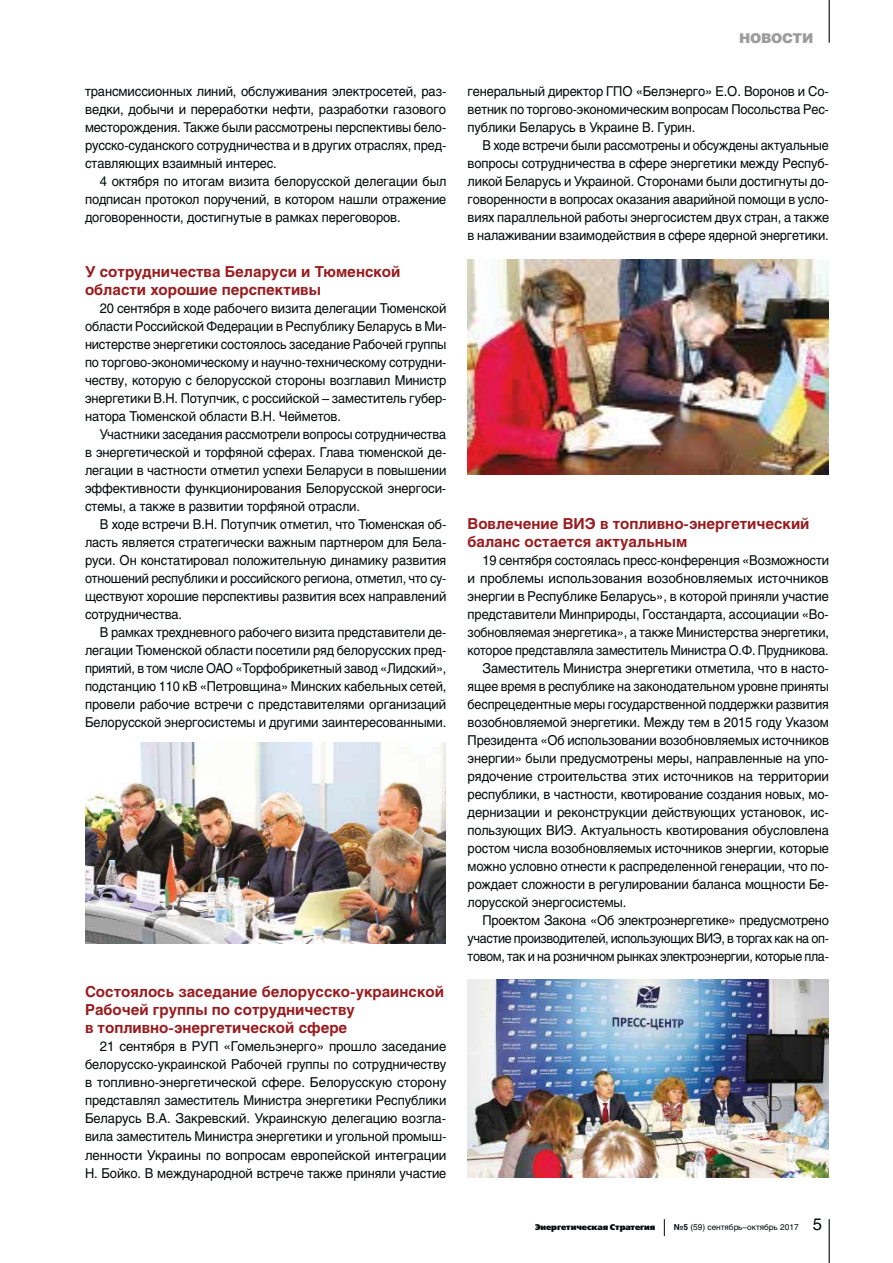
<style>
.page{position:relative;width:893px;height:1263px;background:#fff}
.page>*{position:absolute;margin:0;border:0;box-sizing:border-box;transform-origin:0 0}
.t1{font:700 15px/18px "Helios C";color:#991c1f}
.t2{font:13.5px/18px "Helios C";letter-spacing:-.01em;color:#040809;text-align:justify;scale:.95 1}
.t3{font:13.5px/18px "Helios C";letter-spacing:-.01em;color:#040809;text-align:justify;scale:.93 1}
.t4{font:13.5px/18px "Helios C";letter-spacing:-.01em;color:#040809;text-align:justify}
.t5{font:13.5px/18px "Helios C";letter-spacing:-.01em;color:#040809;text-align:justify;scale:.94 1}
.t6{font:13.5px/18px "Helios C";letter-spacing:-.01em;color:#040809;text-align:justify;scale:.96 1}
.t7{font:13.5px "Helios C";letter-spacing:-.01em;color:#040809;scale:.92 1}
.t8{font:13.5px "Helios C";letter-spacing:-.03em;color:#040809;scale:.92 1}
.t9{font:13.5px "Helios Black C";letter-spacing:-.02em;color:#9c9c9c}
.t10{font:8.25px "Helios C";color:#040809}
.t11{font:8.25px "Free Set Extra Bold C";letter-spacing:-.01em;color:#040809}
.s1{font-weight:700}
.s2{font-size:16.5px}
</style>
<div class="page">
<img style="left:85px;top:742px;width:360px;height:201px">
<img style="left:468px;top:260px;width:361px;height:215px">
<img style="left:468px;top:979px;width:361px;height:198px">
<hr style="left:828px;top:0;width:2px;height:43px;background:#040809">
<hr style="left:828px;top:1219px;width:2px;height:44px;background:#040809">
<svg style="left:664px;top:1219px;width:1px;height:17px"></svg>
<p class="t6" style="left:85px;top:83px;width:378px">трансмиссионных линий, обслуживания электросетей, раз&shy;ведки, добычи и переработки нефти, разработки газового месторождения. Также были рассмотрены перспективы бело&shy;русско-суданского сотрудничества и в других отраслях, пред&shy;ставляющих взаимный интерес.</p>
<p class="t6" style="left:85px;top:174px;width:378px;text-indent:15px">4 октября по итогам визита белорусской делегации был подписан протокол поручений, в котором нашли отражение договоренности, достигнутые в рамках переговоров.</p>
<p class="t1" style="left:85px;top:262px;width:317px">У сотрудничества Беларуси и Тюменской области хорошие перспективы</p>
<p class="t2" style="left:85px;top:300px;width:382px;text-indent:15px">20 сентября в ходе рабочего визита делегации Тюменской области Российской Федерации в Республику Беларусь в Ми&shy;нистерстве энергетики состоялось заседание Рабочей группы по торгово-экономическому и научно-техническому сотрудни&shy;честву, которую с белорусской стороны возглавил Министр энергетики В.Н. Потупчик, с российской – заместитель губер&shy;натора Тюменской области В.Н. Чейметов.</p>
<p class="t3" style="left:85px;top:426px;width:390px;text-indent:15px">Участники заседания рассмотрели вопросы сотрудничества в энергетической и торфяной сферах. Глава тюменской де&shy;легации в частности отметил успехи Беларуси в повышении эффективности функционирования Белорусской энергоси&shy;стемы, а также в развитии торфяной отрасли.</p>
<p class="t2" style="left:85px;top:516px;width:382px;text-indent:15px">В ходе встречи В.Н. Потупчик отметил, что Тюменская об&shy;ласть является стратегически важным партнером для Бела&shy;руси. Он констатировал положительную динамику развития отношений республики и российского региона, отметил, что су&shy;ществуют хорошие перспективы развития всех направлений сотрудничества.</p>
<p class="t5" style="left:85px;top:624px;width:386px;text-indent:15px">В рамках трехдневного рабочего визита представители де&shy;легации Тюменской области посетили ряд белорусских пред&shy;приятий, в том числе ОАО «Торфобрикетный завод «Лидский», подстанцию 110 кВ «Петровщина» Минских кабельных сетей, провели рабочие встречи с представителями организаций Белорусской энергосистемы и другими заинтересованными.</p>
<p class="t1" style="left:85px;top:983px;width:360px">Состоялось заседание белорусско-украинской<br>Рабочей группы по сотрудничеству<br>в топливно-энергетической сфере</p>
<p class="t4" style="left:85px;top:1039px;width:363px;text-indent:15px">21 сентября в РУП «Гомельэнерго» прошло заседание белорусско-украинской Рабочей группы по сотрудничеству в топливно-энергетической сфере. Белорусскую сторону представлял заместитель Министра энергетики Республики Беларусь В.А. Закревский. Украинскую делегацию возгла&shy;вила заместитель Министра энергетики и угольной промыш&shy;ленности Украины по вопросам европейской интеграции Н. Бойко. В международной встрече также приняли участие</p>
<p class="t9" style="left:739px;top:30px;width:76px">НОВОСТИ</p>
<p class="t2" style="left:468px;top:83px;width:382px">генеральный директор ГПО «Белэнерго» Е.О. Воронов и Со&shy;ветник по торгово-экономическим вопросам Посольства Рес&shy;публики Беларусь в Украине В. Гурин.</p>
<p class="t3" style="left:468px;top:137px;width:390px;text-indent:15px">В ходе встречи были рассмотрены и обсуждены актуальные вопросы сотрудничества в сфере энергетики между Респуб&shy;ликой Беларусь и Украиной. Сторонами были достигнуты до&shy;говоренности в вопросах оказания аварийной помощи в усло&shy;виях параллельной работы энергосистем двух стран, а также в налаживании взаимодействия в сфере ядерной энергетики.</p>
<p class="t1" style="left:468px;top:515px;width:343px">Вовлечение ВИЭ в топливно-энергетический баланс остается актуальным</p>
<p class="t5" style="left:482px;top:552px;width:370px">19 сентября состоялась пресс-конференция «Возможности</p>
<p class="t4" style="left:468px;top:570px;width:363px">и проблемы использования возобновляемых источников</p>
<p class="t2" style="left:468px;top:588px;width:382px">энергии в Республике Беларусь», в которой приняли участие</p>
<p class="t2" style="left:468px;top:606px;width:382px">представители Минприроды, Госстандарта, ассоциации «Во-</p>
<p class="t3" style="left:468px;top:624px;width:390px">зобновляемая энергетика», а также Министерства энергетики,</p>
<p class="t7" style="left:468px;top:645px;width:394px">которое представляла заместитель Министра О.Ф. Прудникова.</p>
<p class="t2" style="left:482px;top:660px;width:366px">Заместитель Министра энергетики отметила, что в насто-</p>
<p class="t3" style="left:468px;top:678px;width:390px">ящее время в республике на законодательном уровне приняты</p>
<p class="t5" style="left:468px;top:696px;width:386px">беспрецедентные меры государственной поддержки развития</p>
<p class="t2" style="left:468px;top:714px;width:382px">возобновляемой энергетики. Между тем в 2015 году Указом</p>
<p class="t2" style="left:468px;top:732px;width:382px">Президента «Об использовании возобновляемых источников</p>
<p class="t2" style="left:468px;top:750px;width:382px">энергии» были предусмотрены меры, направленные на упо-</p>
<p class="t4" style="left:468px;top:768px;width:363px">рядочение строительства этих источников на территории</p>
<p class="t2" style="left:468px;top:786px;width:382px">республики, в частности, квотирование создания новых, мо-</p>
<p class="t4" style="left:468px;top:804px;width:363px">дернизации и реконструкции действующих установок, ис-</p>
<p class="t2" style="left:468px;top:822px;width:382px">пользующих ВИЭ. Актуальность квотирования обусловлена</p>
<p class="t2" style="left:468px;top:840px;width:382px">ростом числа возобновляемых источников энергии, которые</p>
<p class="t2" style="left:468px;top:858px;width:382px">можно условно отнести к распределенной генерации, что по-</p>
<p class="t2" style="left:468px;top:876px;width:382px">рождает сложности в регулировании баланса мощности Бе-</p>
<p class="t2" style="left:468px;top:894px;width:169px">лорусской энергосистемы.</p>
<p class="t2" style="left:482px;top:912px;width:366px">Проектом Закона «Об электроэнергетике» предусмотрено</p>
<p class="t8" style="left:468px;top:933px;width:394px">участие производителей, использующих ВИЭ, в торгах как на оп-</p>
<p class="t3" style="left:468px;top:948px;width:390px">товом, так и на розничном рынках электроэнергии, которые пла-</p>
<p class="t11" style="left:535px;top:1222px;width:122px">Энергетическая Стратегия</p>
<p class="t10" style="left:674px;top:1224px;width:150px"><span class="s1">№5</span> (59) сентябрь–октябрь 2017 <span class="s2">5</span></p>
</div>
